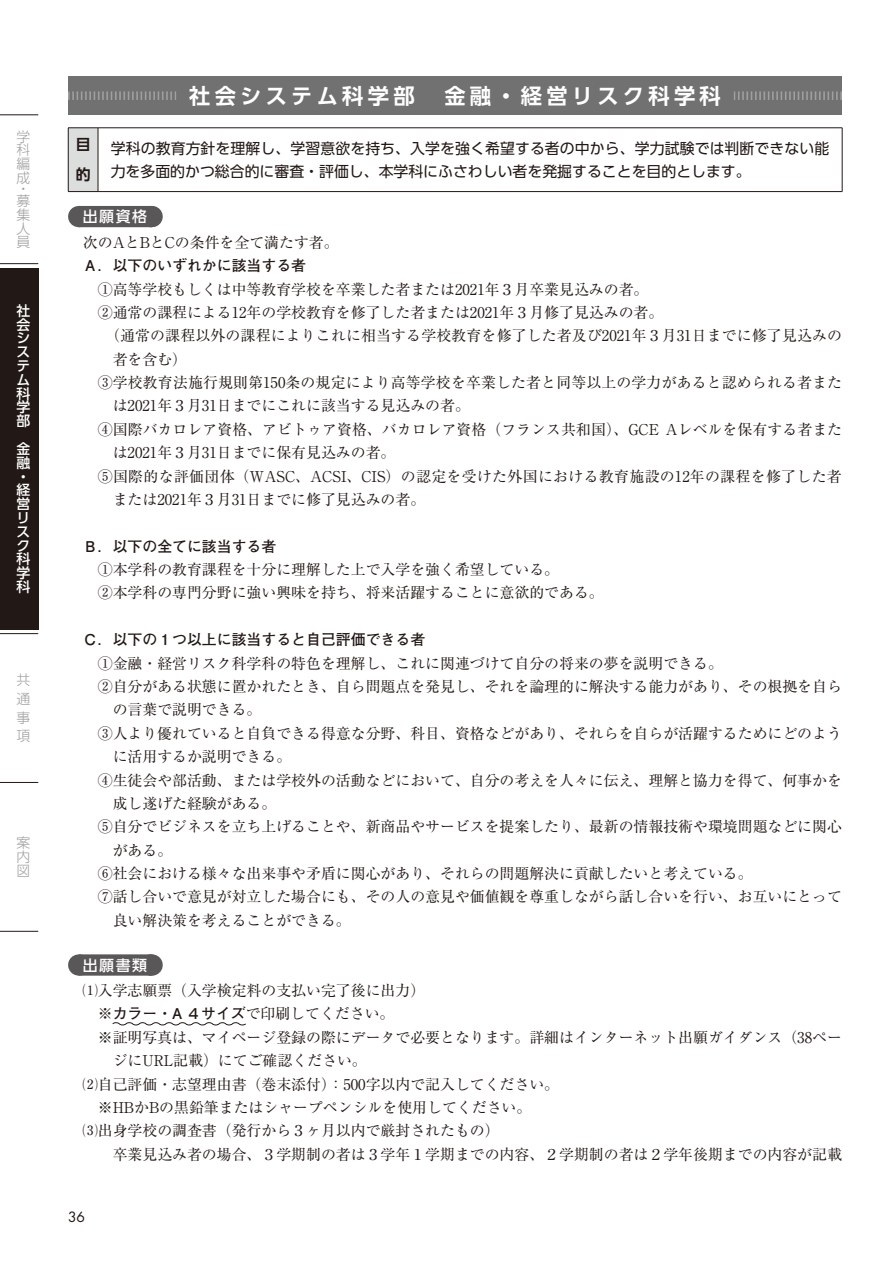
<style>
.page{position:relative;width:893px;height:1263px;background:#fff}
.page>*{position:absolute;margin:0;border:0;box-sizing:border-box;transform-origin:0 0}
.t1{font:700 21.3px "UD Shin Go Pr 6 De";letter-spacing:.2em;color:#fff}
.t2{font:14.85px/23.4px "Ryumin Pro";color:#221815}
.t3{font:14.85px/23.4px "UD Shin Go Pro";letter-spacing:.005em;color:#221815}
.t4{font:14.85px "Ryumin Pro";letter-spacing:.025em;color:#221815}
.t5{font:700 14.85px "Futo Go B101 Pro";color:#221815}
.t6{font:500 14.85px "UD Shin Go Pro";letter-spacing:.1em;color:#fff}
.t7{font:700 14.85px/29.7px "UD Shin Go Pro De";color:#221815}
.t8{font:500 13.8px/13.8px "UD Shin Go Pro";color:#fff;text-align:justify}
.t9{font:300 13.8px/13.8px "UD Shin Go Pro";color:#9fa0a0;text-align:justify}
.t10{font:13.8px "Futura Std";color:#221815}
.s1{font-family:"Futo Go B101 Pro";font-weight:700}
</style>
<div class="page">
<div style="left:0;top:268px;width:38px;height:361px;background:#221815"></div>
<hr style="left:0;top:114px;width:38px;height:1px;background:#221815">
<hr style="left:0;top:263px;width:38px;height:1px;background:#221815">
<hr style="left:0;top:633px;width:38px;height:1px;background:#221815">
<hr style="left:0;top:782px;width:38px;height:1px;background:#221815">
<hr style="left:0;top:931px;width:38px;height:1px;background:#221815">
<div style="left:79px;top:206px;width:72px;height:21px;background:#595757"></div>
<svg style="left:151px;top:206px;width:1px;height:21px"></svg>
<div style="left:79px;top:954px;width:72px;height:22px;background:#595757"></div>
<svg style="left:115px;top:954px;width:37px;height:22px"></svg>
<svg style="left:112px;top:1022px;width:134px;height:4px"></svg>
<div style="left:68px;top:77px;width:774px;height:38px;background:#727171"></div>
<svg style="left:68px;top:91px;width:774px;height:9px"></svg>
<div style="left:176px;top:85px;width:557px;height:17px;background:#727171"></div>
<div style="left:68px;top:128px;width:30px;height:64px;background:#dcdddd"></div>
<hr style="left:68px;top:128px;width:30px;height:1px;background:#221815">
<hr style="left:68px;top:128px;width:1px;height:63px;background:#221815">
<hr style="left:98px;top:128px;width:744px;height:1px;background:#221815">
<hr style="left:98px;top:128px;width:1px;height:63px;background:#221815">
<hr style="left:842px;top:128px;width:1px;height:63px;background:#221815">
<hr style="left:68px;top:191px;width:30px;height:1px;background:#221815">
<hr style="left:98px;top:191px;width:744px;height:1px;background:#221815">
<p class="t9" style="left:16px;top:129px;width:15px">学科編成</p>
<p class="t9" style="left:16px;top:183px;width:15px;line-height:11.6px">・募</p>
<p class="t9" style="left:16px;top:207px;width:15px">集人員</p>
<p class="t8" style="left:16px;top:303px;width:15px">社会システム科学部</p>
<p class="t8" style="left:16px;top:441px;width:15px;text-align:left">金融・経営リスク科学科</p>
<p class="t9" style="left:16px;top:670px;width:15px;line-height:18.6px">共通事項</p>
<p class="t9" style="left:16px;top:836px;width:15px">案内図</p>
<h1 class="t1" style="left:189px;top:78px;width:533px">社会システム科学部　金融・経営リスク科学科</h1>
<p class="t7" style="left:76px;top:130px;width:16px">目的</p>
<p class="t3" style="left:111px;top:136px;width:720px">学科の教育方針を理解し、学習意欲を持ち、入学を強く希望する者の中から、学力試験では判断できない能力を多面的かつ総合的に審査・評価し、本学科にふさわしい者を発掘することを目的とします。</p>
<p class="t6" style="left:83px;top:205px;width:65px">出願資格</p>
<p class="t2" style="left:83px;top:229px;width:257px">次のAとBとCの条件を全て満たす者。</p>
<p class="t5" style="left:83px;top:254px;width:225px">Ａ．以下のいずれかに該当する者</p>
<p class="t2" style="left:98px;top:276px;width:552px">①高等学校もしくは中等教育学校を卒業した者または2021年３月卒業見込みの者。</p>
<p class="t2" style="left:98px;top:300px;width:567px">②通常の課程による12年の学校教育を修了した者または2021年３月修了見込みの者。</p>
<p class="t2" style="left:105px;top:323px;width:738px">（通常の課程以外の課程によりこれに相当する学校教育を修了した者及び2021年３月31日までに修了見込みの</p>
<p class="t2" style="left:113px;top:346px;width:76px">者を含む）</p>
<p class="t2" style="left:98px;top:370px;width:746px">③学校教育法施行規則第150条の規定により高等学校を卒業した者と同等以上の学力があると認められる者また</p>
<p class="t2" style="left:113px;top:393px;width:359px">は2021年３月31日までにこれに該当する見込みの者。</p>
<p class="t2" style="left:98px;top:416px;width:746px">④国際バカロレア資格、アビトゥア資格、バカロレア資格（フランス共和国）、GCE Aレベルを保有する者また</p>
<p class="t2" style="left:113px;top:440px;width:284px">は2021年３月31日までに保有見込みの者。</p>
<p class="t4" style="left:98px;top:464px;width:745px">⑤国際的な評価団体（WASC、ACSI、CIS）の認定を受けた外国における教育施設の12年の課程を修了した者</p>
<p class="t2" style="left:113px;top:487px;width:314px">または2021年３月31日までに修了見込みの者。</p>
<p class="t5" style="left:83px;top:534px;width:195px">Ｂ．以下の全てに該当する者</p>
<p class="t2" style="left:98px;top:557px;width:507px">①本学科の教育課程を十分に理解した上で入学を強く希望している。<br>②本学科の専門分野に強い興味を持ち、将来活躍することに意欲的である。</p>
<p class="t5" style="left:83px;top:628px;width:344px">Ｃ．以下の１つ以上に該当すると自己評価できる者</p>
<p class="t2" style="left:98px;top:650px;width:627px">①金融・経営リスク科学科の特色を理解し、これに関連づけて自分の将来の夢を説明できる。</p>
<p class="t2" style="left:98px;top:674px;width:746px">②自分がある状態に置かれたとき、自ら問題点を発見し、それを論理的に解決する能力があり、その根拠を自ら</p>
<p class="t2" style="left:113px;top:697px;width:150px">の言葉で説明できる。</p>
<p class="t2" style="left:98px;top:720px;width:746px">③人より優れていると自負できる得意な分野、科目、資格などがあり、それらを自らが活躍するためにどのよう</p>
<p class="t2" style="left:113px;top:744px;width:180px">に活用するか説明できる。</p>
<p class="t2" style="left:98px;top:767px;width:746px">④生徒会や部活動、または学校外の活動などにおいて、自分の考えを人々に伝え、理解と協力を得て、何事かを</p>
<p class="t2" style="left:113px;top:791px;width:165px">成し遂げた経験がある。</p>
<p class="t2" style="left:98px;top:814px;width:746px">⑤自分でビジネスを立ち上げることや、新商品やサービスを提案したり、最新の情報技術や環境問題などに関心</p>
<p class="t2" style="left:113px;top:837px;width:61px">がある。</p>
<p class="t2" style="left:98px;top:861px;width:656px">⑥社会における様々な出来事や矛盾に関心があり、それらの問題解決に貢献したいと考えている。</p>
<p class="t2" style="left:98px;top:884px;width:746px">⑦話し合いで意見が対立した場合にも、その人の意見や価値観を尊重しながら話し合いを行い、お互いにとって</p>
<p class="t2" style="left:113px;top:907px;width:240px">良い解決策を考えることができる。</p>
<p class="t6" style="left:83px;top:953px;width:65px">出願書類</p>
<p class="t2" style="left:83px;top:978px;width:344px">⑴入学志願票（入学検定料の支払い完了後に出力）</p>
<p class="t2" style="left:98px;top:1001px;width:298px">※<span class="s1">カラー・A ４サイズ</span>で印刷してください。</p>
<p class="t2" style="left:98px;top:1024px;width:746px">※証明写真は、マイページ登録の際にデータで必要となります。詳細はインターネット出願ガイダンス（38ペー</p>
<p class="t2" style="left:113px;top:1048px;width:256px">ジにURL記載）にてご確認ください。</p>
<p class="t2" style="left:83px;top:1071px;width:478px">⑵自己評価・志望理由書（巻末添付）：500字以内で記入してください。</p>
<p class="t2" style="left:98px;top:1095px;width:435px">※HBかBの黒鉛筆またはシャープペンシルを使用してください。</p>
<p class="t2" style="left:83px;top:1118px;width:418px">⑶出身学校の調査書（発行から３ヶ月以内で厳封されたもの）</p>
<p class="t2" style="left:113px;top:1141px;width:731px">卒業見込み者の場合、３学期制の者は３学年１学期までの内容、２学期制の者は２学年後期までの内容が記載</p>
<p class="t10" style="left:68px;top:1208px;width:19px">36</p>
</div>
